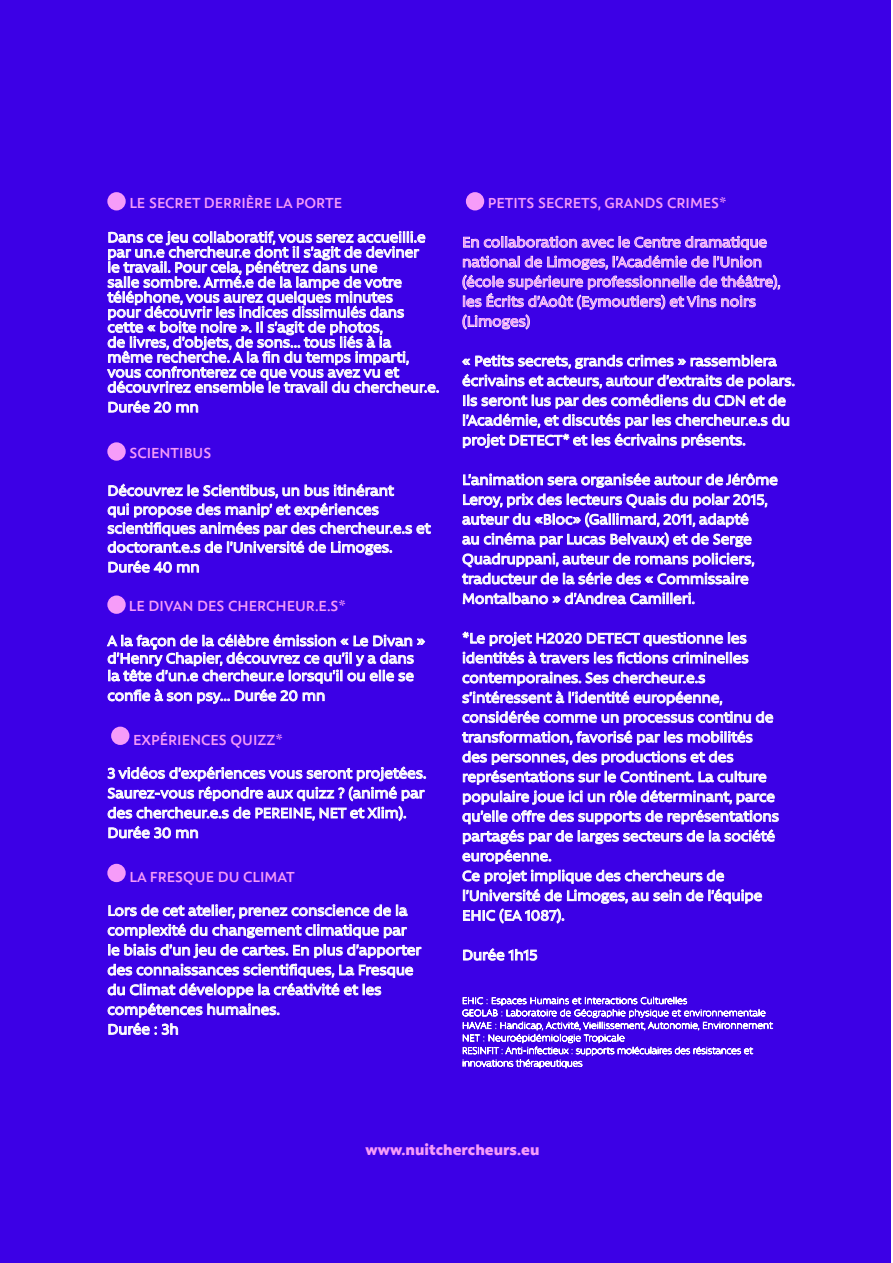
<style>
.page{position:relative;width:893px;height:1263px;background:#fff}
.page>*{position:absolute;margin:0;border:0;box-sizing:border-box;transform-origin:0 0}
.t1{font:500 16.5px/19.8px "Rawson";color:#fff}
.t2{font:500 16.5px/19.8px "Rawson";color:#f69cf9}
.t3{font:600 16.5px "Rawson";color:#f69cf9}
.t4{font:900 16.5px "Rawson";color:#f69cf9}
</style>
<div class="page">
<div style="left:0;top:0;width:890px;height:1263px;background:#3c00e6"></div>
<div style="left:107px;top:192px;width:19px;height:18px;background:#f69cf9;border-radius:50%"></div>
<svg style="left:107px;top:231px;width:332px;height:162px"></svg>
<svg style="left:108px;top:400px;width:90px;height:13px"></svg>
<div style="left:107px;top:442px;width:19px;height:19px;background:#f69cf9;border-radius:50%"></div>
<svg style="left:108px;top:484px;width:323px;height:89px"></svg>
<div style="left:107px;top:595px;width:19px;height:19px;background:#f69cf9;border-radius:50%"></div>
<svg style="left:107px;top:634px;width:318px;height:70px"></svg>
<div style="left:111px;top:727px;width:18px;height:18px;background:#f69cf9;border-radius:50%"></div>
<svg style="left:108px;top:766px;width:318px;height:72px"></svg>
<div style="left:107px;top:864px;width:19px;height:18px;background:#f69cf9;border-radius:50%"></div>
<svg style="left:108px;top:904px;width:300px;height:34px"></svg>
<svg style="left:108px;top:944px;width:313px;height:91px"></svg>
<div style="left:466px;top:192px;width:18px;height:18px;background:#f69cf9;border-radius:50%"></div>
<svg style="left:462px;top:236px;width:318px;height:94px"></svg>
<svg style="left:462px;top:354px;width:333px;height:94px"></svg>
<svg style="left:462px;top:473px;width:316px;height:131px"></svg>
<svg style="left:462px;top:632px;width:286px;height:32px"></svg>
<svg style="left:462px;top:671px;width:317px;height:253px"></svg>
<svg style="left:463px;top:948px;width:74px;height:13px"></svg>
<svg style="left:462px;top:997px;width:311px;height:72px"></svg>
<p class="t3" style="left:129px;top:193px;width:214px">LE SECRET DERRIÈRE LA PORTE</p>
<p class="t1" style="left:107px;top:229px;width:333px;line-height:15px">Dans ce jeu collaboratif, vous serez accueilli.e par un.e chercheur.e dont il s’agit de deviner<br>le travail. Pour cela, pénétrez dans une<br>salle sombre. Armé.e de la lampe de votre téléphone, vous aurez quelques minutes<br>pour découvrir les indices dissimulés dans cette « boite noire ». Il s’agit de photos,<br>de livres, d’objets, de sons... tous liés à la même recherche. A la fin du temps imparti, vous confronterez ce que vous avez vu et découvrirez ensemble le travail du chercheur.e.</p>
<p class="t1" style="left:107px;top:397px;width:93px">Durée 20 mn</p>
<p class="t3" style="left:129px;top:443px;width:83px">SCIENTIBUS</p>
<p class="t1" style="left:107px;top:481px;width:325px;line-height:19.2px">Découvrez le Scientibus, un bus itinérant<br>qui propose des manip’ et expériences scientifiques animées par des chercheur.e.s et doctorant.e.s de l’Université de Limoges.<br>Durée 40 mn</p>
<p class="t3" style="left:129px;top:596px;width:218px">LE DIVAN DES CH ERCH EUR.E.S*</p>
<p class="t1" style="left:107px;top:632px;width:319px;line-height:17.4px">A la façon de la célèbre émission « Le Divan » d’Henry Chapier, découvrez ce qu’il y a dans la tête d’un.e chercheur.e lorsqu’il ou elle se</p>
<p class="t1" style="left:107px;top:685px;width:219px">confie à son psy... Durée 20 mn</p>
<p class="t3" style="left:133px;top:730px;width:151px">EXPÉRIENCES QUIZZ*</p>
<p class="t1" style="left:107px;top:763px;width:321px">3 vidéos d’expériences vous seront projetées.<br>Saurez-vous répondre aux quizz ? (animé par des chercheur.e.s de PEREINE, NET et Xlim).<br>Durée 30 mn</p>
<p class="t3" style="left:129px;top:868px;width:167px">LA FRESQUE DU CLIMAT</p>
<p class="t1" style="left:107px;top:900px;width:315px">Lors de cet atelier, prenez conscience de la complexité du changement climatique par le biais d’un jeu de cartes. En plus d’apporter des connaissances scientifiques, La Fresque du Climat développe la créativité et les compétences humaines.<br>Durée : 3h</p>
<p class="t3" style="left:488px;top:193px;width:240px">PETITS SECRETS, GRANDS CRIMES*</p>
<p class="t2" style="left:462px;top:232px;width:320px">En collaboration avec le Centre dramatique national de Limoges, l’Académie de l’Union (école supérieure professionnelle de théâtre), les Écrits d’Août (Eymoutiers) et Vins noirs (Limoges)</p>
<p class="t1" style="left:462px;top:351px;width:334px">« Petits secrets, grands crimes » rassemblera écrivains et acteurs, autour d’extraits de polars.<br>Ils seront lus par des comédiens du CDN et de l’Académie, et discutés par les chercheur.e.s du projet DETECT* et les écrivains présents.</p>
<p class="t1" style="left:462px;top:469px;width:317px">L’animation sera organisée autour de Jérôme Leroy, prix des lecteurs Quais du polar 2015, auteur du «Bloc» (Gallimard, 2011, adapté<br>au cinéma par Lucas Belvaux) et de Serge Quadruppani, auteur de romans policiers, traducteur de la série des « Commissaire Montalbano » d’Andrea Camilleri.</p>
<p class="t1" style="left:462px;top:628px;width:318px">*Le projet H2020 DETECT questionne les identités à travers les fictions criminelles contemporaines. Ses chercheur.e.s s’intéressent à l’identité européenne, considérée comme un processus continu de transformation, favorisé par les mobilités des personnes, des productions et des représentations sur le Continent. La culture populaire joue ici un rôle déterminant, parce qu’elle offre des supports de représentations partagés par de larges secteurs de la société européenne.<br>Ce projet implique des chercheurs de l’Université de Limoges, au sein de l’équipe EHIC (EA 1087).</p>
<p class="t1" style="left:462px;top:945px;width:77px">Durée 1h15</p>
<p class="t4" style="left:366px;top:1140px;width:175px">www.nuitchercheurs.eu</p>
</div>
